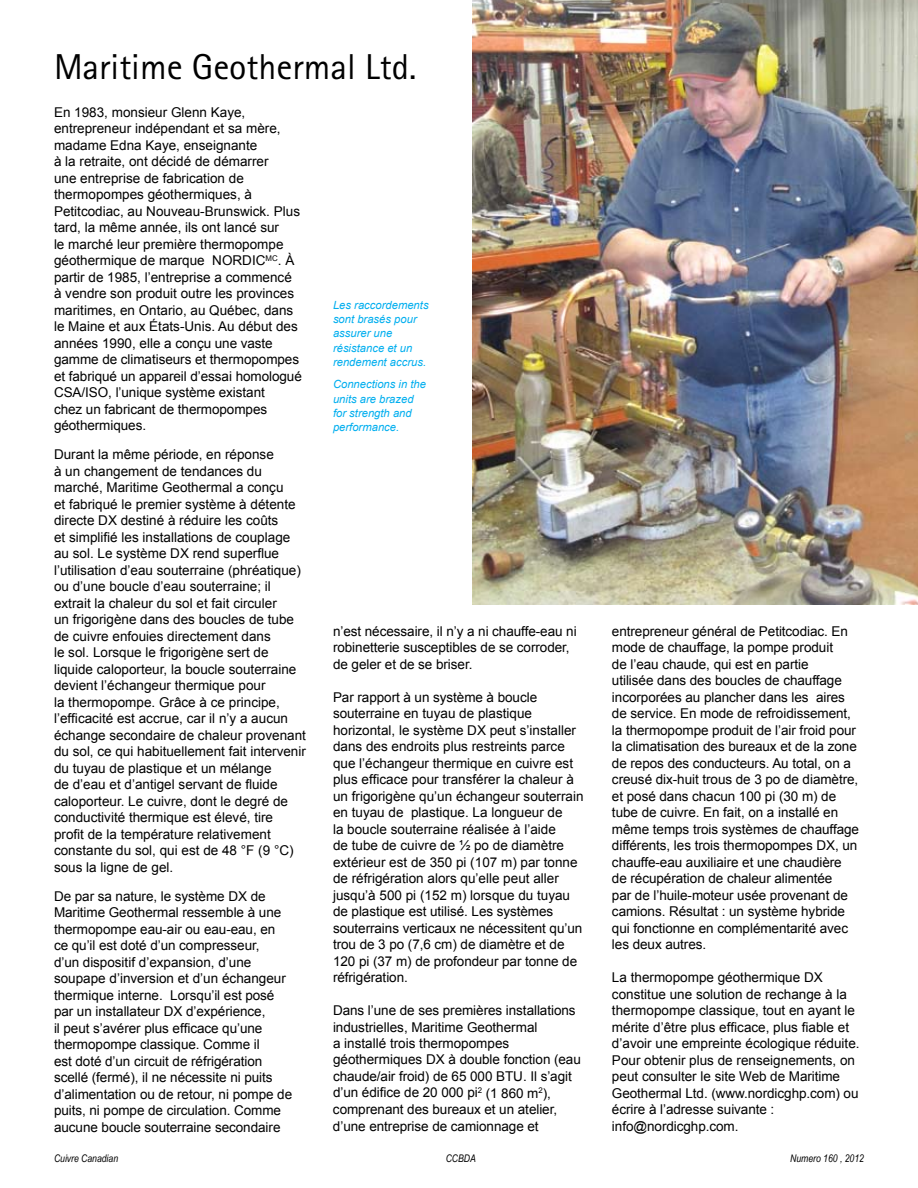
<style>
.page{position:relative;width:918px;height:1188px;background:#fff}
.page>*{position:absolute;margin:0;border:0;box-sizing:border-box;transform-origin:0 0}
.t1{font:36px "Rotis Sans Serif Pro";color:#000}
.t2{font:13.5px/16.5px "Arial";color:#000}
.t3{font:italic 11.25px/14.2px "Arial";color:#00aeef}
.t4{font:italic 10.5px "Arial Narrow";color:#000}
</style>
<div class="page">
<img style="left:472px;top:0;width:446px;height:604px">
<h1 class="t1" style="left:54px;top:46px;width:364px">Maritime Geothermal Ltd.</h1>
<p class="t2" style="left:54px;top:104px;width:249px">En 1983, monsieur Glenn Kaye, entrepreneur indépendant et sa mère, madame Edna Kaye, enseignante<br>à la retraite, ont décidé de démarrer<br>une entreprise de fabrication de thermopompes géothermiques, à Petitcodiac, au Nouveau-Brunswick. Plus tard, la même année, ils ont lancé sur<br>le marché leur première thermopompe géothermique de marque NORDIC<sup>MC</sup>. À partir de 1985, l’entreprise a commencé à vendre son produit outre les provinces maritimes, en Ontario, au Québec, dans le Maine et aux États-Unis. Au début des années 1990, elle a conçu une vaste gamme de climatiseurs et thermopompes et fabriqué un appareil d’essai homologué CSA/ISO, l’unique système existant<br>chez un fabricant de thermopompes géothermiques.</p>
<p class="t2" style="left:54px;top:446px;width:253px">Durant la même période, en réponse<br>à un changement de tendances du marché, Maritime Geothermal a conçu<br>et fabriqué le premier système à détente directe DX destiné à réduire les coûts<br>et simplifié les installations de couplage au sol. Le système DX rend superflue l’utilisation d’eau souterraine (phréatique) ou d’une boucle d’eau souterraine; il extrait la chaleur du sol et fait circuler<br>un frigorigène dans des boucles de tube de cuivre enfouies directement dans<br>le sol. Lorsque le frigorigène sert de liquide caloporteur, la boucle souterraine devient l’échangeur thermique pour<br>la thermopompe. Grâce à ce principe, l’efficacité est accrue, car il n’y a aucun échange secondaire de chaleur provenant du sol, ce qui habituellement fait intervenir du tuyau de plastique et un mélange<br>de d’eau et d’antigel servant de fluide caloporteur. Le cuivre, dont le degré de conductivité thermique est élevé, tire profit de la température relativement constante du sol, qui est de 48 °F (9 °C) sous la ligne de gel.</p>
<p class="t2" style="left:54px;top:888px;width:240px">De par sa nature, le système DX de Maritime Geothermal ressemble à une thermopompe eau-air ou eau-eau, en ce qu’il est doté d’un compresseur,<br>d’un dispositif d’expansion, d’une soupape d’inversion et d’un échangeur thermique interne. Lorsqu’il est posé par un installateur DX d’expérience,<br>il peut s’avérer plus efficace qu’une thermopompe classique. Comme il<br>est doté d’un circuit de réfrigération scellé (fermé), il ne nécessite ni puits d’alimentation ou de retour, ni pompe de puits, ni pompe de circulation. Comme aucune boucle souterraine secondaire</p>
<p class="t3" style="left:333px;top:298px;width:97px">Les raccordements sont brasés pour assurer une résistance et un rendement accrus.</p>
<p class="t3" style="left:333px;top:377px;width:95px">Connections in the units are brazed for strength and performance.</p>
<p class="t2" style="left:333px;top:623px;width:245px">n’est nécessaire, il n’y a ni chauffe-eau ni robinetterie susceptibles de se corroder, de geler et de se briser.</p>
<p class="t2" style="left:333px;top:689px;width:252px">Par rapport à un système à boucle souterraine en tuyau de plastique horizontal, le système DX peut s’installer dans des endroits plus restreints parce que l’échangeur thermique en cuivre est plus efficace pour transférer la chaleur à un frigorigène qu’un échangeur souterrain en tuyau de plastique. La longueur de<br>la boucle souterraine réalisée à l’aide<br>de tube de cuivre de ½ po de diamètre extérieur est de 350 pi (107 m) par tonne de réfrigération alors qu’elle peut aller jusqu’à 500 pi (152 m) lorsque du tuyau de plastique est utilisé. Les systèmes souterrains verticaux ne nécessitent qu’un trou de 3 po (7,6 cm) de diamètre et de 120 pi (37 m) de profondeur par tonne de réfrigération.</p>
<p class="t2" style="left:333px;top:1002px;width:249px">Dans l’une de ses premières installations industrielles, Maritime Geothermal<br>a installé trois thermopompes géothermiques DX à double fonction (eau chaude/air froid) de 65 000 BTU. Il s’agit d’un édifice de 20 000 pi<sup>2</sup> (1 860 m<sup>2</sup>), comprenant des bureaux et un atelier, d’une entreprise de camionnage et</p>
<p class="t2" style="left:612px;top:623px;width:249px">entrepreneur général de Petitcodiac. En mode de chauffage, la pompe produit<br>de l’eau chaude, qui est en partie<br>utilisée dans des boucles de chauffage incorporées au plancher dans les aires de service. En mode de refroidissement, la thermopompe produit de l’air froid pour la climatisation des bureaux et de la zone de repos des conducteurs. Au total, on a creusé dix-huit trous de 3 po de diamètre, et posé dans chacun 100 pi (30 m) de tube de cuivre. En fait, on a installé en même temps trois systèmes de chauffage différents, les trois thermopompes DX, un chauffe-eau auxiliaire et une chaudière de récupération de chaleur alimentée<br>par de l’huile-moteur usée provenant de camions. Résultat : un système hybride qui fonctionne en complémentarité avec les deux autres.</p>
<p class="t2" style="left:612px;top:969px;width:249px">La thermopompe géothermique DX constitue une solution de rechange à la thermopompe classique, tout en ayant le mérite d’être plus efficace, plus fiable et d’avoir une empreinte écologique réduite.<br>Pour obtenir plus de renseignements, on peut consulter le site Web de Maritime Geothermal Ltd. (www.nordicghp.com) ou écrire à l’adresse suivante : info@nordicghp.com.</p>
<p class="t4" style="left:54px;top:1152px;width:66px">Cuivre Canadian</p>
<p class="t4" style="left:446px;top:1152px;width:32px">CCBDA</p>
<p class="t4" style="left:790px;top:1152px;width:75px">Numero 160 , 2012</p>
</div>
